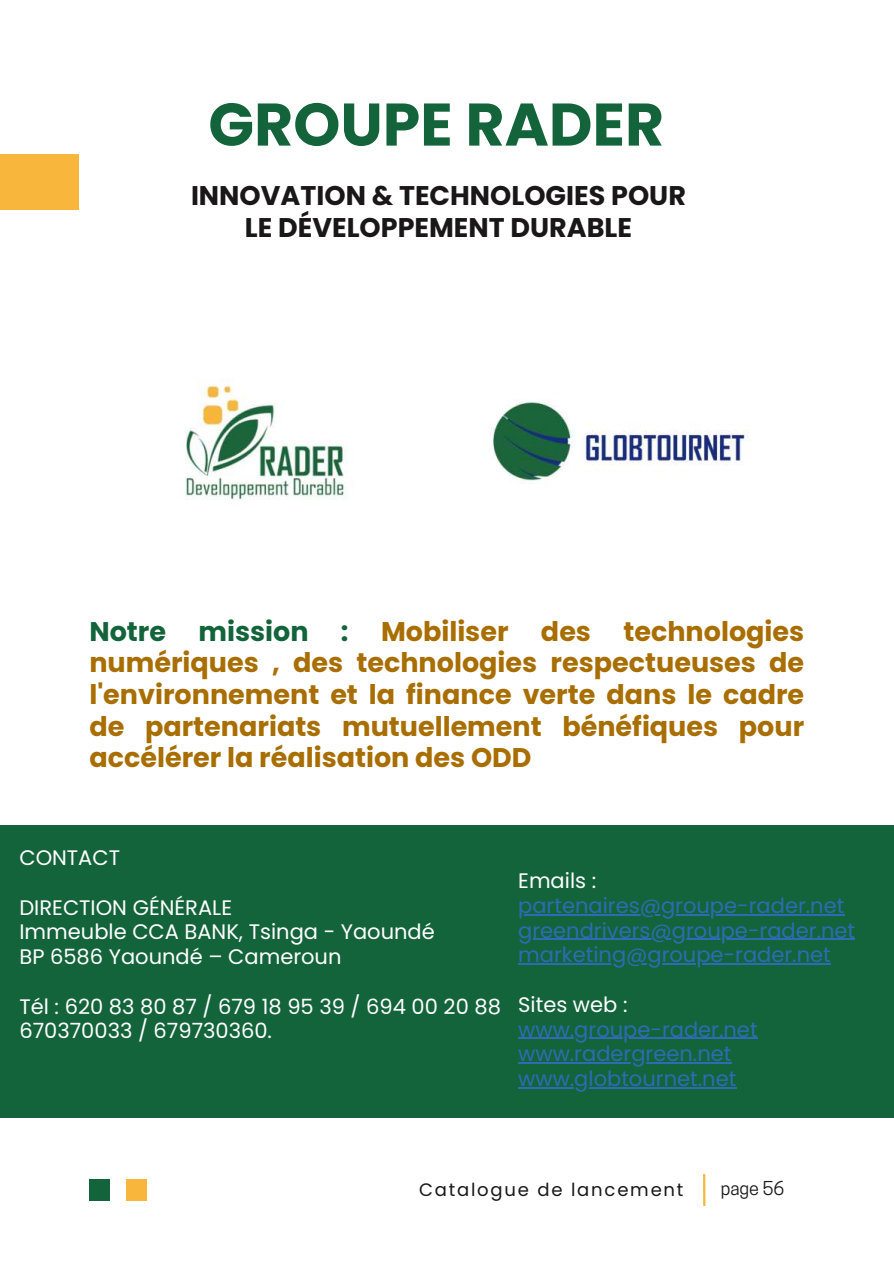
<style>
.page{position:relative;width:894px;height:1264px;background:#fff}
.page>*{position:absolute;margin:0;border:0;box-sizing:border-box;transform-origin:0 0}
.t1{font:700 60px "Poppins";color:#13643b}
.t2{font:700 27px/31.5px "Poppins";color:#a96e00;text-align:justify}
.t3{font:700 27px/31.5px "Poppins";color:#191717;text-align:center}
.t4{font:21px/24.8px "Poppins";color:#fff}
.t5{font:21px/24.8px "Poppins";color:#2f6bb3}
.t6{font:18px "Poppins";letter-spacing:.1em;color:#191717}
.t7{font:18px "Cooper Hewitt";color:#191717}
.s1{color:#13643b}
</style>
<div class="page">
<div style="left:0;top:825px;width:893px;height:292px;background:#13643b"></div>
<div style="left:0;top:153px;width:79px;height:56px;background:#f8b63c"></div>
<img style="left:185px;top:380px;width:161px;height:120px">
<img style="left:492px;top:400px;width:257px;height:82px">
<hr style="left:702px;top:1174px;width:3px;height:31px;background:#f8b63c">
<div style="left:127px;top:1179px;width:20px;height:21px;background:#f8b63c"></div>
<div style="left:89px;top:1179px;width:21px;height:21px;background:#13643b"></div>
<hr style="left:518px;top:914px;width:326px;height:1px;background:#2f6bb3">
<hr style="left:518px;top:938px;width:336px;height:1px;background:#2f6bb3">
<hr style="left:518px;top:963px;width:312px;height:1px;background:#2f6bb3">
<hr style="left:518px;top:1037px;width:239px;height:1px;background:#2f6bb3">
<hr style="left:518px;top:1062px;width:213px;height:1px;background:#2f6bb3">
<hr style="left:518px;top:1087px;width:218px;height:1px;background:#2f6bb3">
<h1 class="t1" style="left:208px;top:90px;width:457px">GROUPE RADER</h1>
<p class="t3" style="left:191px;top:180px;width:496px">INNOVATION &amp; TECHNOLOGIES POUR<br>LE DÉVELOPPEMENT DURABLE</p>
<p class="t2" style="left:89px;top:616px;width:716px"><span class="s1">Notre mission :</span> Mobiliser des technologies numériques , des technologies respectueuses de l'environnement et la finance verte dans le cadre de partenariats mutuellement bénéfiques pour accélérer la réalisation des ODD</p>
<p class="t4" style="left:19px;top:845px;width:102px">CONTACT</p>
<p class="t4" style="left:19px;top:894px;width:417px">DIRECTION GÉNÉRALE<br>Immeuble CCA BANK, Tsinga - Yaoundé<br>BP 6586 Yaoundé – Cameroun</p>
<p class="t4" style="left:19px;top:993px;width:483px">Tél : 620 83 80 87 / 679 18 95 39 / 694 00 20 88<br>670370033 / 679730360.</p>
<p class="t4" style="left:518px;top:868px;width:79px">Emails :</p>
<p class="t5" style="left:518px;top:893px;width:338px">partenaires@groupe-rader.net greendrivers@groupe-rader.net marketing@groupe-rader.net</p>
<p class="t4" style="left:518px;top:992px;width:111px">Sites web :</p>
<p class="t5" style="left:518px;top:1017px;width:241px">www.groupe-rader.net www.radergreen.net www.globtournet.net</p>
<p class="t6" style="left:419px;top:1178px;width:266px">Catalogue de lancement</p>
<p class="t7" style="left:720px;top:1177px;width:65px">page 56</p>
</div>
